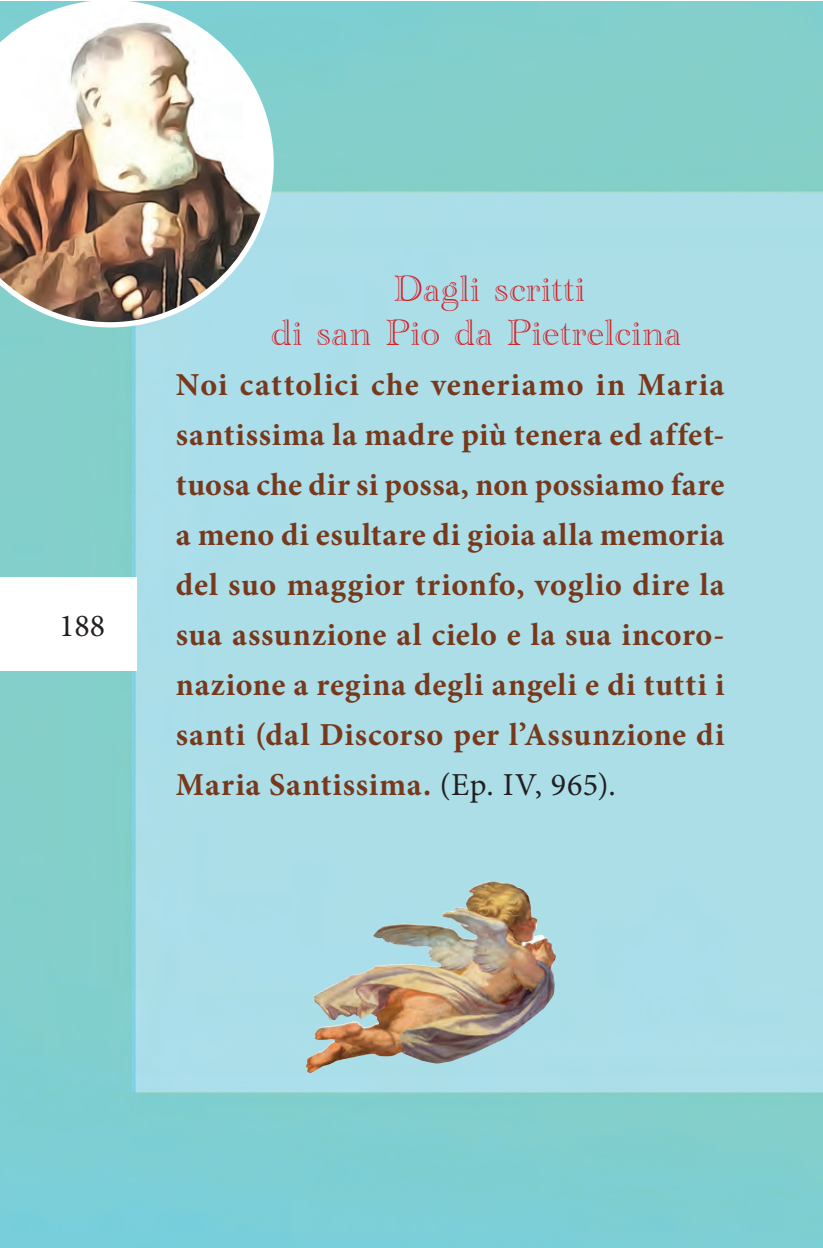
<style>
.page{position:relative;width:823px;height:1248px;background:#fff}
.page>*{position:absolute;margin:0;border:0;box-sizing:border-box;transform-origin:0 0}
.t1{font:38px/44px "Academy Engraved Let Plain";letter-spacing:.02em;color:#d1232a}
.t2{font:700 32px/50px "Minion Pro";letter-spacing:.025em;color:#78381b;text-align:justify}
.t3{font:32px "Minion Pro";color:#231f20}
.s1{font-weight:400;color:#231f20}
</style>
<div class="page">
<img style="left:0;top:1px;width:822px;height:1246px">
<div style="left:0;top:577px;width:136px;height:93px;background:#fff"></div>
<img style="left:442px;top:881px;width:47px;height:52px">
<img style="left:0;top:1px;width:273px;height:326px">
<p class="t3" style="left:59px;top:604px;width:48px">188</p>
<p class="t1" style="left:271px;top:264px;width:411px;text-indent:122px">Dagli scritti<br>di san Pio da Pietrelcina</p>
<p class="t2" style="left:176px;top:359px;width:550px">Noi cattolici che veneriamo in Maria santissima la madre più tenera ed affet&shy;tuosa che dir si possa, non possiamo fare a meno di esultare di gioia alla memoria del suo maggior trionfo, voglio dire la sua assunzione al cielo e la sua incoro&shy;nazione a regina degli angeli e di tutti i santi (dal Discorso per l’Assunzione di Maria Santissima. <span class="s1">(Ep. IV, 965).</span></p>
</div>
